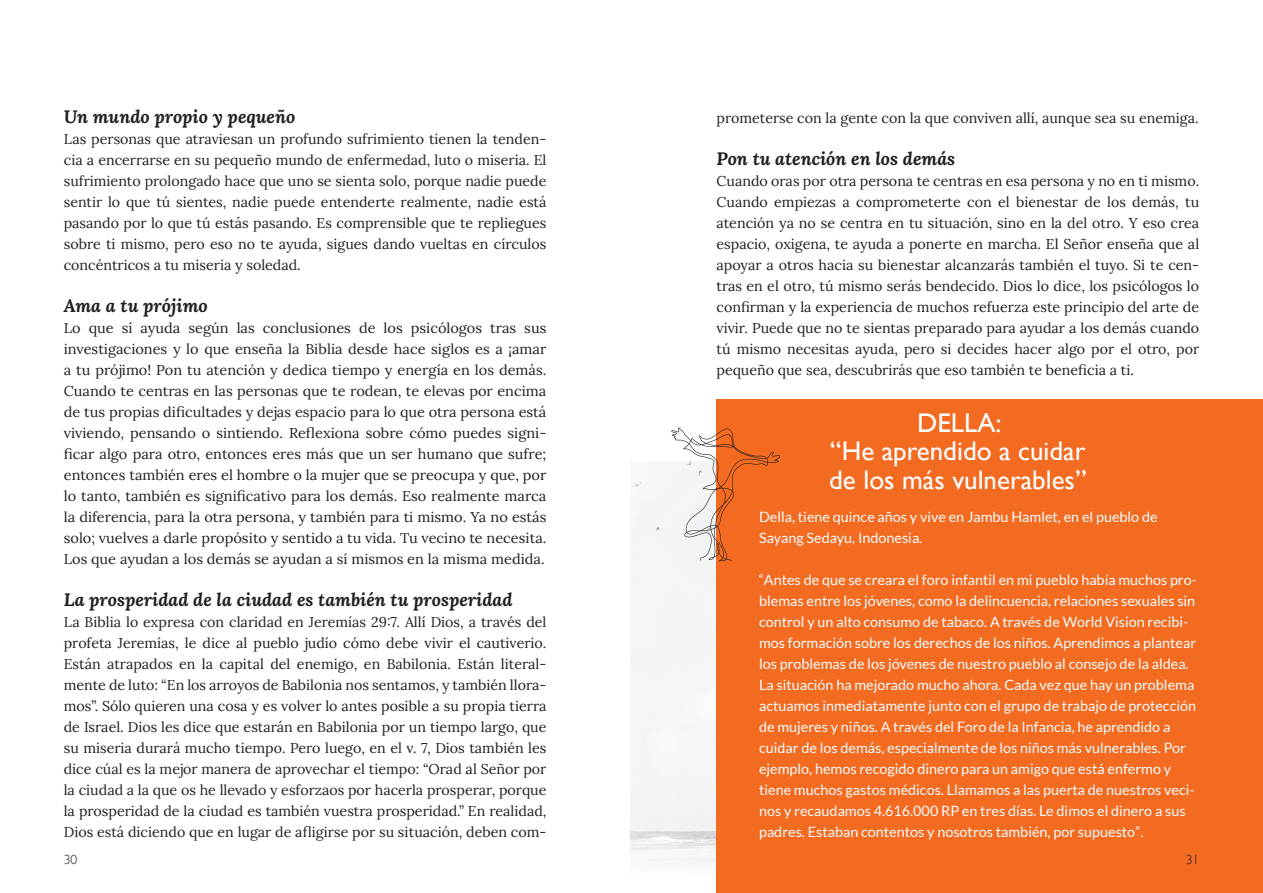
<style>
.page{position:relative;width:1263px;height:893px;background:#fff}
.page>*{position:absolute;margin:0;border:0;box-sizing:border-box;transform-origin:0 0}
.principe_zin{font:27px "Gill Sans";color:#fff}
.subkop{font:italic 18px "Lora";color:#231f20}
.plat{font:14.25px/21px "Lora";color:#231f20;text-align:justify}
.plat_land_praktik{font:14.25px/21px "Lato";color:#fff;scale:.94 1}
.plat_land_praktik-2{font:14.25px/21px "Lato";color:#fff}
.t1{font:300 13.5px "Gill Sans";color:#231f20}
</style>
<div class="page">
<div style="left:716px;top:399px;width:547px;height:494px;background:#f36a21"></div>
<svg style="left:671px;top:427px;width:109px;height:135px"></svg>
<p class="subkop" style="left:64px;top:104px;width:233px">Un mundo propio y pequeño</p>
<p class="plat" style="left:64px;top:127px;width:484px">Las personas que atraviesan un profundo sufrimiento tienen la tenden&shy;cia a encerrarse en su pequeño mundo de enfermedad, luto o miseria. El sufrimiento prolongado hace que uno se sienta solo, porque nadie puede sentir lo que tú sientes, nadie puede entenderte realmente, nadie está pasando por lo que tú estás pasando. Es comprensible que te repliegues sobre ti mismo, pero eso no te ayuda, sigues dando vueltas en círculos concéntricos a tu miseria y soledad.</p>
<p class="subkop" style="left:64px;top:293px;width:146px">Ama a tu prójimo</p>
<p class="plat" style="left:64px;top:316px;width:484px">Lo que sí ayuda según las conclusiones de los psicólogos tras sus investigaciones y lo que enseña la Biblia desde hace siglos es a ¡amar a tu prójimo! Pon tu atención y dedica tiempo y energía en los demás.<br>Cuando te centras en las personas que te rodean, te elevas por encima de tus propias dificultades y dejas espacio para lo que otra persona está viviendo, pensando o sintiendo. Reflexiona sobre cómo puedes signi&shy;ficar algo para otro, entonces eres más que un ser humano que sufre; entonces también eres el hombre o la mujer que se preocupa y que, por lo tanto, también es significativo para los demás. Eso realmente marca la diferencia, para la otra persona, y también para ti mismo. Ya no estás solo; vuelves a darle propósito y sentido a tu vida. Tu vecino te necesita.<br>Los que ayudan a los demás se ayudan a sí mismos en la misma medida.</p>
<p class="subkop" style="left:64px;top:587px;width:450px">La prosperidad de la ciudad es también tu prosperidad</p>
<p class="plat" style="left:64px;top:610px;width:484px">La Biblia lo expresa con claridad en Jeremías 29:7. Allí Dios, a través del profeta Jeremías, le dice al pueblo judío cómo debe vivir el cautiverio.<br>Están atrapados en la capital del enemigo, en Babilonia. Están literal&shy;mente de luto: “En los arroyos de Babilonia nos sentamos, y también llora&shy;mos”. Sólo quieren una cosa y es volver lo antes posible a su propia tierra de Israel. Dios les dice que estarán en Babilonia por un tiempo largo, que su miseria durará mucho tiempo. Pero luego, en el v. 7, Dios también les dice cúal es la mejor manera de aprovechar el tiempo: “Orad al Señor por la ciudad a la que os he llevado y esforzaos por hacerla prosperar, porque la prosperidad de la ciudad es también vuestra prosperidad.” En realidad, Dios está diciendo que en lugar de afligirse por su situación, deben com-</p>
<p class="plat" style="left:716px;top:106px;width:484px">prometerse con la gente con la que conviven allí, aunque sea su enemiga.</p>
<p class="subkop" style="left:716px;top:146px;width:240px">Pon tu atención en los demás</p>
<p class="plat" style="left:716px;top:169px;width:484px">Cuando oras por otra persona te centras en esa persona y no en ti mismo.<br>Cuando empiezas a comprometerte con el bienestar de los demás, tu atención ya no se centra en tu situación, sino en la del otro. Y eso crea espacio, oxigena, te ayuda a ponerte en marcha. El Señor enseña que al apoyar a otros hacia su bienestar alcanzarás también el tuyo. Si te cen&shy;tras en el otro, tú mismo serás bendecido. Dios lo dice, los psicólogos lo confirman y la experiencia de muchos refuerza este principio del arte de vivir. Puede que no te sientas preparado para ayudar a los demás cuando tú mismo necesitas ayuda, pero si decides hacer algo por el otro, por pequeño que sea, descubrirás que eso también te beneficia a ti.</p>
<p class="principe_zin" style="left:917px;top:407px;width:86px">DELLA:</p>
<p class="principe_zin" style="left:830px;top:435px;width:257px">“He aprendido a cuidar</p>
<p class="principe_zin" style="left:829px;top:464px;width:259px">de los más vulnerables”</p>
<p class="plat_land_praktik-2" style="left:759px;top:506px;width:400px">Della, tiene quince años y vive en Jambu Hamlet, en el pueblo de<br>Sayang Sedayu, Indonesia.</p>
<p class="plat_land_praktik" style="left:759px;top:569px;width:467px">“Antes de que se creara el foro infantil en mi pueblo había muchos pro&shy;blemas entre los jóvenes, como la delincuencia, relaciones sexuales sin control y un alto consumo de tabaco. A través de World Vision recibi&shy;mos formación sobre los derechos de los niños. Aprendimos a plantear los problemas de los jóvenes de nuestro pueblo al consejo de la aldea.<br>La situación ha mejorado mucho ahora. Cada vez que hay un problema actuamos inmediatamente junto con el grupo de trabajo de protección de mujeres y niños. A través del Foro de la Infancia, he aprendido a cuidar de los demás, especialmente de los niños más vulnerables. Por ejemplo, hemos recogido dinero para un amigo que está enfermo y tiene muchos gastos médicos. Llamamos a las puerta de nuestros veci&shy;nos y recaudamos 4.616.000 RP en tres días. Le dimos el dinero a sus padres. Estaban contentos y nosotros también, por supuesto”.</p>
<p class="t1" style="left:64px;top:849px;width:15px">30</p>
<p class="t1" style="left:1186px;top:849px;width:15px">31</p>
</div>
